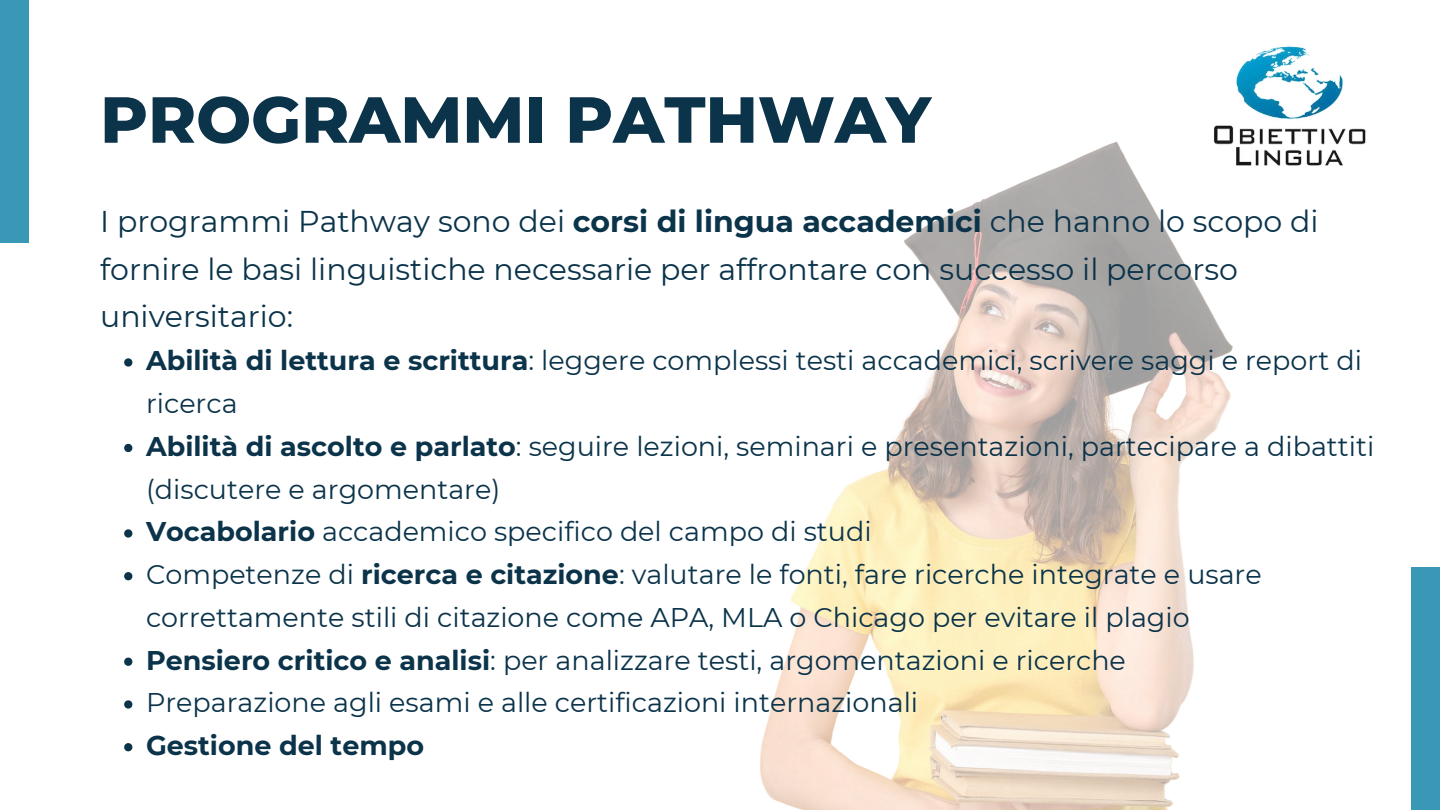
<style>
.page{position:relative;width:1440px;height:810px;background:#fff}
.page>*{position:absolute;margin:0;border:0;box-sizing:border-box;transform-origin:0 0}
.t1{font:800 65px "Montserrat";color:#0b334a}
.t2{font:30px/47.2px "Montserrat";color:#0b334a}
.t3{font:27px/42.8px "Montserrat";color:#0b334a}
.t4{font:700 27px "Montserrat";color:#0b334a}
.s1{font-weight:700}
</style>
<div class="page">
<div style="left:0;top:0;width:29px;height:243px;background:#3898b5"></div>
<img style="left:760px;top:141px;width:473px;height:669px">
<div style="left:1411px;top:567px;width:29px;height:243px;background:#3898b5"></div>
<img style="left:1199px;top:46px;width:167px;height:136px">
<svg style="left:124px;top:358px;width:8px;height:9px"></svg>
<svg style="left:124px;top:444px;width:8px;height:8px"></svg>
<svg style="left:124px;top:529px;width:8px;height:9px"></svg>
<svg style="left:124px;top:572px;width:8px;height:8px"></svg>
<svg style="left:124px;top:658px;width:8px;height:8px"></svg>
<svg style="left:124px;top:700px;width:8px;height:9px"></svg>
<svg style="left:124px;top:743px;width:8px;height:8px"></svg>
<h1 class="t1" style="left:100px;top:80px;width:832px">PROGRAMMI PATHWAY</h1>
<p class="t2" style="left:100px;top:198px;width:1220px">I programmi Pathway sono dei <span class="s1">corsi di lingua accademici</span> che hanno lo scopo di fornire le basi linguistiche necessarie per affrontare con successo il percorso universitario:</p>
<p class="t3" style="left:146px;top:339px;width:1230px"><span class="s1">Abilità di lettura e scrittura</span>: leggere complessi testi accademici, scrivere saggi e report di ricerca<br><span class="s1">Abilità di ascolto e parlato</span>: seguire lezioni, seminari e presentazioni, partecipare a dibattiti (discutere e argomentare)<br><span class="s1">Vocabolario</span> accademico specifico del campo di studi<br>Competenze di <span class="s1">ricerca e citazione</span>: valutare le fonti, fare ricerche integrate e usare correttamente stili di citazione come APA, MLA o Chicago per evitare il plagio<br><span class="s1">Pensiero critico e analisi</span>: per analizzare testi, argomentazioni e ricerche<br>Preparazione agli esami e alle certificazioni internazionali</p>
<p class="t4" style="left:146px;top:729px;width:279px">Gestione del tempo</p>
</div>
